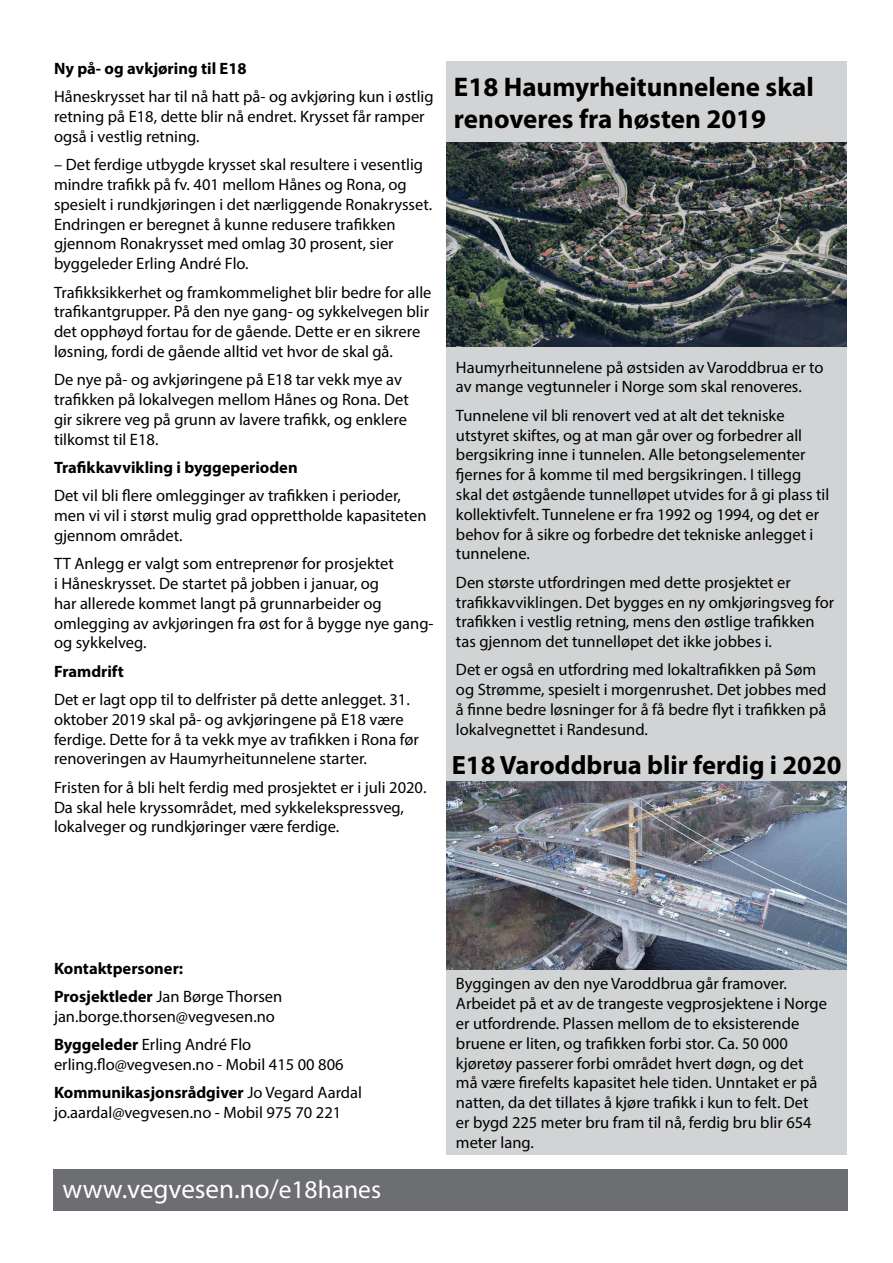
<style>
.page{position:relative;width:893px;height:1263px;background:#fff}
.page>*{position:absolute;margin:0;border:0;box-sizing:border-box;transform-origin:0 0}
.t1{font:700 27px/32.4px "Myriad Pro";color:#000}
.t2{font:27px "Myriad Pro";color:#fff}
.t3{font:700 26.55px "Myriad Pro";color:#000}
.t4{font:16.5px/19.8px "Myriad Pro";color:#000}
.t5{font:700 16.5px/28.3px "Myriad Pro";color:#000}
.s1{font-weight:400}
.s2{font-weight:700}
.s3{font-size:25.5px}
</style>
<div class="page">
<div style="left:446px;top:62px;width:400px;height:1093px;background:#d1d3d4"></div>
<div style="left:53px;top:1169px;width:794px;height:42px;background:#6d6e71"></div>
<img style="left:446px;top:142px;width:400px;height:205px">
<img style="left:446px;top:781px;width:400px;height:188px">
<p class="t5" style="left:54px;top:54px;width:194px">Ny på- og avkjøring til E18</p>
<p class="t4" style="left:54px;top:87px;width:381px">Håneskrysset har til nå hatt på- og avkjøring kun i østlig retning på E18, dette blir nå endret. Krysset får ramper også i vestlig retning.</p>
<p class="t4" style="left:54px;top:155px;width:380px">– Det ferdige utbygde krysset skal resultere i vesentlig mindre trafikk på fv. 401 mellom Hånes og Rona, og spesielt i rundkjøringen i det nærliggende Ronakrysset.<br>Endringen er beregnet å kunne redusere trafikken gjennom Ronakrysset med omlag 30 prosent, sier byggeleder Erling André Flo.</p>
<p class="t4" style="left:54px;top:282px;width:379px">Trafikksikkerhet og framkommelighet blir bedre for alle trafikantgrupper. På den nye gang- og sykkelvegen blir det opphøyd fortau for de gående. Dette er en sikrere løsning, fordi de gående alltid vet hvor de skal gå.</p>
<p class="t4" style="left:54px;top:370px;width:356px">De nye på- og avkjøringene på E18 tar vekk mye av trafikken på lokalvegen mellom Hånes og Rona. Det gir sikrere veg på grunn av lavere trafikk, og enklere tilkomst til E18.</p>
<p class="t5" style="left:54px;top:453px;width:245px">Trafikkavvikling i byggeperioden</p>
<p class="t4" style="left:54px;top:486px;width:374px">Det vil bli flere omlegginger av trafikken i perioder, men vi vil i størst mulig grad opprettholde kapasiteten gjennom området.</p>
<p class="t4" style="left:54px;top:553px;width:381px">TT Anlegg er valgt som entreprenør for prosjektet<br>i Håneskrysset. De startet på jobben i januar, og<br>har allerede kommet langt på grunnarbeider og omlegging av avkjøringen fra øst for å bygge nye gang&shy;og sykkelveg.</p>
<p class="t5" style="left:54px;top:656px;width:71px">Framdrift</p>
<p class="t4" style="left:54px;top:689px;width:366px">Det er lagt opp til to delfrister på dette anlegget. 31. oktober 2019 skal på- og avkjøringene på E18 være ferdige. Dette for å ta vekk mye av trafikken i Rona før renoveringen av Haumyrheitunnelene starter.</p>
<p class="t4" style="left:54px;top:777px;width:374px">Fristen for å bli helt ferdig med prosjektet er i juli 2020.<br>Da skal hele kryssområdet, med sykkelekspressveg, lokalveger og rundkjøringer være ferdige.</p>
<h1 class="t1" style="left:454px;top:70px;width:361px">E18 Haumyrheitunnelene skal renoveres fra høsten 2019</h1>
<p class="t4" style="left:456px;top:357px;width:369px">Haumyrheitunnelene på østsiden av Varoddbrua er to av mange vegtunneler i Norge som skal renoveres.</p>
<p class="t4" style="left:456px;top:405px;width:375px">Tunnelene vil bli renovert ved at alt det tekniske utstyret skiftes, og at man går over og forbedrer all bergsikring inne i tunnelen. Alle betongselementer fjernes for å komme til med bergsikringen. I tillegg skal det østgående tunnelløpet utvides for å gi plass til kollektivfelt. Tunnelene er fra 1992 og 1994, og det er behov for å sikre og forbedre det tekniske anlegget i tunnelene.</p>
<p class="t4" style="left:456px;top:572px;width:380px">Den største utfordringen med dette prosjektet er trafikkavviklingen. Det bygges en ny omkjøringsveg for trafikken i vestlig retning, mens den østlige trafikken tas gjennom det tunnelløpet det ikke jobbes i.</p>
<p class="t4" style="left:456px;top:660px;width:372px">Det er også en utfordring med lokaltrafikken på Søm og Strømme, spesielt i morgenrushet. Det jobbes med å finne bedre løsninger for å få bedre flyt i trafikken på lokalvegnettet i Randesund.</p>
<h2 class="t3" style="left:452px;top:748px;width:391px">E18 Varoddbrua blir ferdig i 2020</h2>
<p class="t5" style="left:54px;top:953px;width:230px">Kontaktpersoner:<br>Prosjektleder <span class="s1">Jan Børge Thorsen</span></p>
<p class="t4" style="left:54px;top:1002px;width:223px;line-height:28.3px">jan.borge.thorsen@vegvesen.no<br><span class="s2">Byggeleder</span> Erling André Flo</p>
<p class="t4" style="left:54px;top:1050px;width:310px;line-height:28.3px">erling.flo@vegvesen.no - Mobil 415 00 806<br><span class="s2">Kommunikasjonsrådgiver</span> Jo Vegard Aardal</p>
<p class="t4" style="left:54px;top:1102px;width:289px">jo.aardal@vegvesen.no - Mobil 975 70 221</p>
<h1 class="t2" style="left:63px;top:1172px;width:320px">www.vegvesen.no/<span class="s3">e18hanes</span></h1>
<p class="t4" style="left:456px;top:973px;width:372px">Byggingen av den nye Varoddbrua går framover.<br>Arbeidet på et av de trangeste vegprosjektene i Norge er utfordrende. Plassen mellom de to eksisterende bruene er liten, og trafikken forbi stor. Ca. 50 000 kjøretøy passerer forbi området hvert døgn, og det må være firefelts kapasitet hele tiden. Unntaket er på natten, da det tillates å kjøre trafikk i kun to felt. Det<br>er bygd 225 meter bru fram til nå, ferdig bru blir 654 meter lang.</p>
</div>
